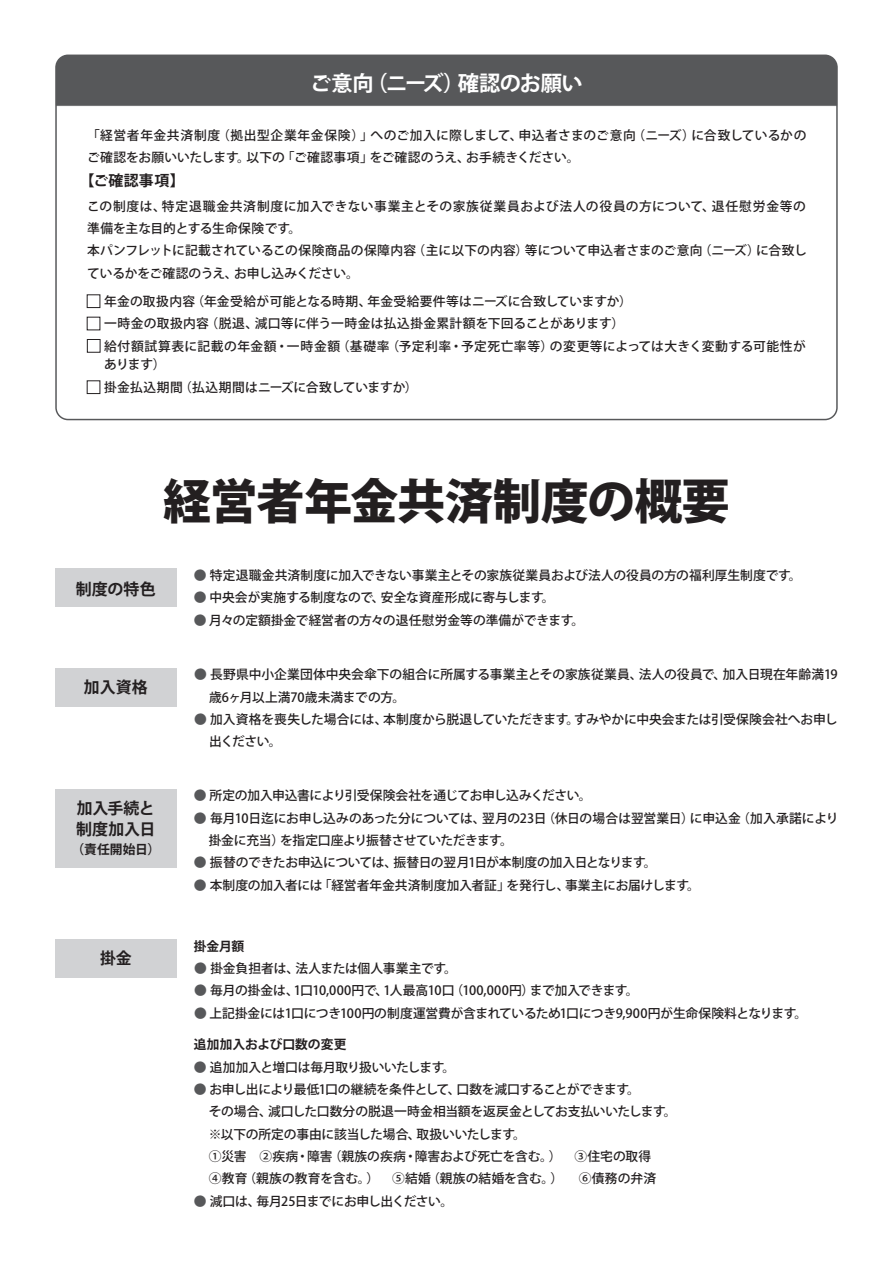
<style>
.page{position:relative;width:893px;height:1263px;background:#fff}
.page>*{position:absolute;margin:0;border:0;box-sizing:border-box;transform-origin:0 0}
.t1{font:800 47.85px "Koz Go Pr 6 N";letter-spacing:-.015em;color:#231f20}
.t2{font:700 21.3px "Koz Go Pr 6 N";letter-spacing:-.02em;color:#fff}
.t3{font:700 15.9px/21.3px "Koz Go Pr 6 N";letter-spacing:-.005em;color:#231f20}
.t4{font:700 14.85px "Koz Go Pr 6 N";letter-spacing:.03em;color:#231f20}
.t5{font:500 12.75px/22.4px "Koz Go Pr 6 N";letter-spacing:-.005em;color:#231f20}
.t6{font:500 12.75px/22.4px "Koz Go Pr 6 N";letter-spacing:.025em;color:#231f20}
.t7{font:500 12.75px/22.4px "Koz Go Pr 6 N";letter-spacing:.015em;color:#231f20}
.t8{font:500 12.75px/22.4px "Koz Go Pr 6 N";letter-spacing:-.025em;color:#231f20}
.t9{font:500 12.75px "Koz Go Pr 6 N";letter-spacing:-.035em;color:#231f20}
.t10{font:500 12.75px "Koz Go Pr 6 N";letter-spacing:-.03em;color:#231f20}
.t11{font:700 12.75px "Koz Go Pr 6 N";color:#231f20}
.s1{color:#57585a}
</style>
<div class="page">
<svg style="left:55px;top:55px;width:783px;height:365px"></svg>
<div style="left:87px;top:294px;width:13px;height:14px;border:1px solid #231f20"></div>
<div style="left:87px;top:339px;width:14px;height:14px;border:1px solid #231f20"></div>
<div style="left:87px;top:380px;width:13px;height:14px;border:1px solid #231f20"></div>
<div style="left:55px;top:569px;width:121px;height:38px;background:#d1d2d4"></div>
<div style="left:55px;top:668px;width:121px;height:38px;background:#d1d2d4"></div>
<div style="left:55px;top:939px;width:121px;height:38px;background:#d1d2d4"></div>
<div style="left:55px;top:789px;width:121px;height:79px;background:#d1d2d4"></div>
<h2 class="t2" style="left:310px;top:71px;width:274px">ご意向（ニーズ）確認のお願い</h2>
<p class="t7" style="left:87px;top:124px;width:721px">「経営者年金共済制度（拠出型企業年金保険）」へのご加入に際しまして、申込者さまのご意向（ニーズ）に合致しているかのご確認をお願いいたします。以下の「ご確認事項」をご確認のうえ、お手続きください。</p>
<p class="t4" style="left:87px;top:173px;width:99px">【ご確認事項】</p>
<p class="t5" style="left:87px;top:195px;width:721px">この制度は、特定退職金共済制度に加入できない事業主とその家族従業員および法人の役員の方について、退任慰労金等の準備を主な目的とする生命保険です。<br>本パンフレットに記載されているこの保険商品の保障内容（主に以下の内容）等について申込者さまのご意向（ニーズ）に合致しているかをご確認のうえ、お申し込みください。</p>
<p class="t6" style="left:104px;top:290px;width:703px">年金の取扱内容（年金受給が可能となる時期、年金受給要件等はニーズに合致していますか）<br>一時金の取扱内容（脱退、減口等に伴う一時金は払込掛金累計額を下回ることがあります）<br>給付額試算表に記載の年金額・一時金額（基礎率（予定利率・予定死亡率等）の変更等によっては大きく変動する可能性が</p>
<p class="t5" style="left:104px;top:353px;width:315px;line-height:23.4px">あります）<br>掛金払込期間（払込期間はニーズに合致していますか）</p>
<h1 class="t1" style="left:163px;top:474px;width:568px">経営者年金共済制度の概要</h1>
<p class="t3" style="left:76px;top:578px;width:81px">制度の特色</p>
<p class="t3" style="left:84px;top:677px;width:65px">加入資格</p>
<p class="t3" style="left:76px;top:798px;width:81px">加入手続と制度加入日</p>
<p class="t11" style="left:72px;top:842px;width:90px">（責任開始日）</p>
<p class="t5" style="left:194px;top:564px;width:609px"><span class="s1">●</span> 特定退職金共済制度に加入できない事業主とその家族従業員および法人の役員の方の福利厚生制度です。</p>
<p class="t5" style="left:194px;top:587px;width:362px"><span class="s1">●</span> 中央会が実施する制度なので、安全な資産形成に寄与します。</p>
<p class="t5" style="left:194px;top:609px;width:392px"><span class="s1">●</span> 月々の定額掛金で経営者の方々の退任慰労金等の準備ができます。</p>
<p class="t5" style="left:209px;top:664px;width:630px;text-indent:-15px"><span class="s1">●</span> 長野県中小企業団体中央会傘下の組合に所属する事業主とその家族従業員、法人の役員で、加入日現在年齢満19歳6ヶ月以上満70歳未満までの方。</p>
<p class="t8" style="left:209px;top:708px;width:630px;text-indent:-15px"><span class="s1">●</span> 加入資格を喪失した場合には、本制度から脱退していただきます。すみやかに中央会または引受保険会社へお申し出ください。</p>
<p class="t9" style="left:194px;top:788px;width:399px"><span class="s1">●</span> 所定の加入申込書により引受保険会社を通じてお申し込みください。</p>
<p class="t5" style="left:209px;top:807px;width:631px;text-indent:-15px"><span class="s1">●</span> 毎月10日迄にお申し込みのあった分については、翌月の23日（休日の場合は翌営業日）に申込金（加入承諾により掛金に充当）を指定口座より振替させていただきます。</p>
<p class="t10" style="left:194px;top:855px;width:464px"><span class="s1">●</span> 振替のできたお申込については、振替日の翌月1日が本制度の加入日となります。</p>
<p class="t5" style="left:194px;top:874px;width:508px"><span class="s1">●</span> 本制度の加入者には「経営者年金共済制度加入者証」を発行し、事業主にお届けします。</p>
<p class="t3" style="left:100px;top:948px;width:33px">掛金</p>
<p class="t11" style="left:194px;top:939px;width:52px">掛金月額</p>
<p class="t5" style="left:194px;top:957px;width:264px"><span class="s1">●</span> 掛金負担者は、法人または個人事業主です。</p>
<p class="t5" style="left:194px;top:980px;width:446px"><span class="s1">●</span> 毎月の掛金は、1口10,000円で、1人最高10口（100,000円）まで加入できます。</p>
<p class="t5" style="left:194px;top:1002px;width:614px"><span class="s1">●</span> 上記掛金には1口につき100円の制度運営費が含まれているため1口につき9,900円が生命保険料となります。</p>
<p class="t11" style="left:194px;top:1037px;width:154px">追加加入および口数の変更</p>
<p class="t8" style="left:194px;top:1056px;width:263px"><span class="s1">●</span> 追加加入と増口は毎月取り扱いいたします。</p>
<p class="t5" style="left:209px;top:1078px;width:469px;text-indent:-15px"><span class="s1">●</span> お申し出により最低1口の継続を条件として、口数を減口することができます。<br>その場合、減口した口数分の脱退一時金相当額を返戻金としてお支払いいたします。※以下の所定の事由に該当した場合、取扱いいたします。<br>①災害　②疾病・障害（親族の疾病・障害および死亡を含む。）　③住宅の取得<br>④教育（親族の教育を含む。）　⑤結婚（親族の結婚を含む。） 　⑥債務の弁済</p>
<p class="t9" style="left:194px;top:1194px;width:261px"><span class="s1">●</span> 減口は、毎月25日までにお申し出ください。</p>
</div>
